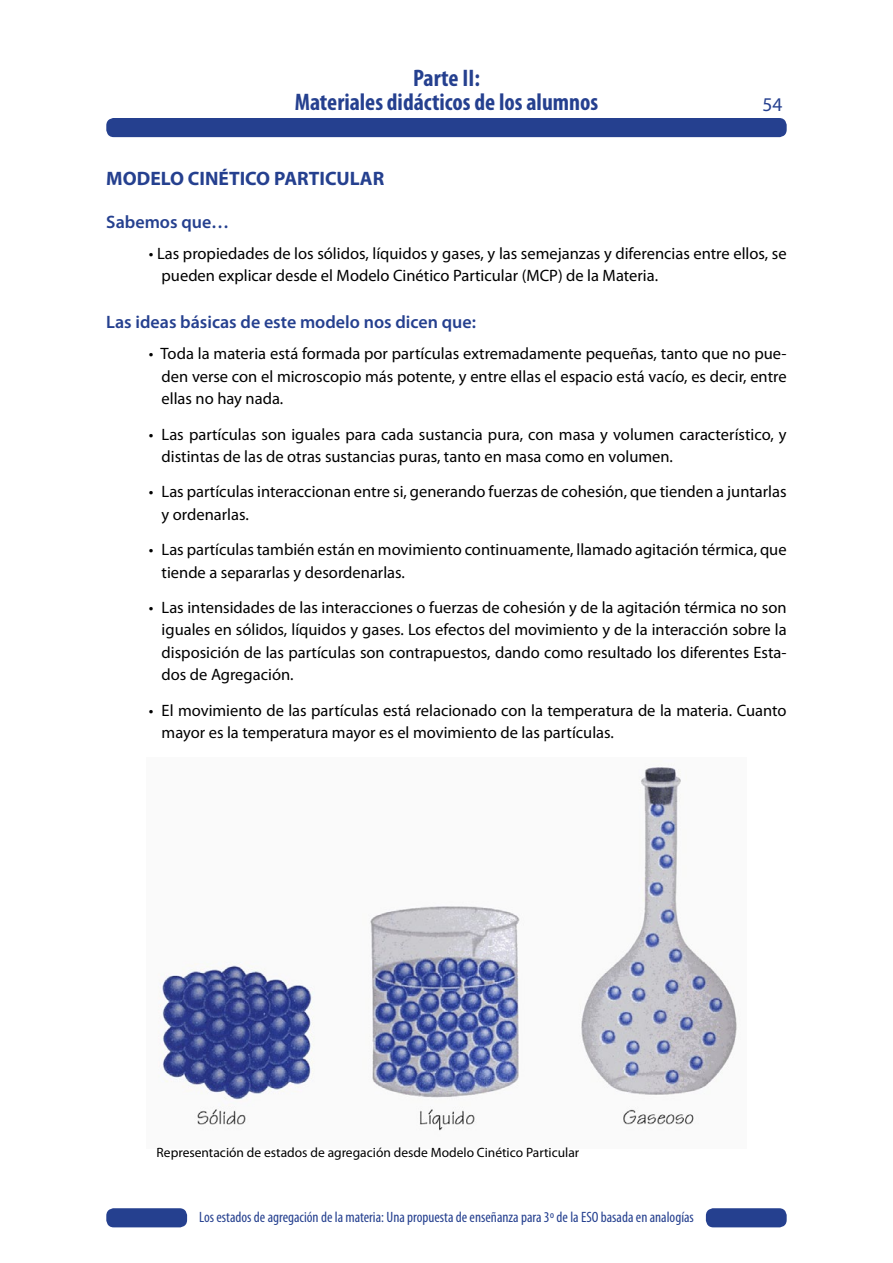
<style>
.page{position:relative;width:893px;height:1263px;background:#fff}
.page>*{position:absolute;margin:0;border:0;box-sizing:border-box;transform-origin:0 0}
.t1{font:700 condensed 24px/24px "Myriad Pro";color:#25408f;text-align:center}
.t2{font:700 19.5px "Myriad Pro";color:#25408f}
.t3{font:19.5px "Myriad Pro";color:#25408f}
.t4{font:600 18px "Myriad Pro";color:#25408f}
.t5{font:16.5px/22.5px "Myriad Pro";color:#000}
.t6{font:condensed 15px "Myriad Pro";color:#25408f}
.t7{font:13.5px "Myriad Pro";color:#000}
</style>
<div class="page">
<div style="left:106px;top:1208px;width:81px;height:19px;background:#25408f;border-radius:7px"></div>
<div style="left:706px;top:1208px;width:81px;height:19px;background:#25408f;border-radius:7px"></div>
<div style="left:106px;top:118px;width:681px;height:19px;background:#25408f;border-radius:7px"></div>
<img style="left:160px;top:765px;width:577px;height:366px">
<h1 class="t1" style="left:295px;top:66px;width:305px">Parte II:<br>Materiales didácticos de los alumnos</h1>
<p class="t3" style="left:762px;top:92px;width:22px">54</p>
<p class="t2" style="left:106px;top:165px;width:280px">MODELO CINÉTICO PARTICULAR</p>
<p class="t4" style="left:106px;top:210px;width:124px">Sabemos que…</p>
<p class="t5" style="left:162px;top:242px;width:627px;text-indent:-13px">• Las propiedades de los sólidos, líquidos y gases, y las semejanzas y diferencias entre ellos, se pueden explicar desde el Modelo Cinético Particular (MCP) de la Materia.</p>
<p class="t4" style="left:106px;top:311px;width:371px">Las ideas básicas de este modelo nos dicen que:</p>
<p class="t5" style="left:162px;top:342px;width:627px;text-align:justify;text-indent:-13px">• Toda la materia está formada por partículas extremadamente pequeñas, tanto que no pue&shy;den verse con el microscopio más potente, y entre ellas el espacio está vacío, es decir, entre ellas no hay nada.</p>
<p class="t5" style="left:162px;top:422px;width:627px;text-indent:-13px">• Las partículas son iguales para cada sustancia pura, con masa y volumen característico, y distintas de las de otras sustancias puras, tanto en masa como en volumen.</p>
<p class="t5" style="left:162px;top:480px;width:627px;text-indent:-13px">• Las partículas interaccionan entre si, generando fuerzas de cohesión, que tienden a juntarlas y ordenarlas.</p>
<p class="t5" style="left:162px;top:538px;width:627px;text-indent:-13px">• Las partículas también están en movimiento continuamente, llamado agitación térmica, que tiende a separarlas y desordenarlas.</p>
<p class="t5" style="left:162px;top:596px;width:627px;text-align:justify;text-indent:-13px">• Las intensidades de las interacciones o fuerzas de cohesión y de la agitación térmica no son iguales en sólidos, líquidos y gases. Los efectos del movimiento y de la interacción sobre la disposición de las partículas son contrapuestos, dando como resultado los diferentes Esta&shy;dos de Agregación.</p>
<p class="t5" style="left:162px;top:698px;width:627px;text-indent:-13px">• El movimiento de las partículas está relacionado con la temperatura de la materia. Cuanto mayor es la temperatura mayor es el movimiento de las partículas.</p>
<p class="t7" style="left:157px;top:1144px;width:424px">Representación de estados de agregación desde Modelo Cinético Particular</p>
<p class="t6" style="left:199px;top:1208px;width:496px">Los estados de agregación de la materia: Una propuesta de enseñanza para 3º de la ESO basada en analogías</p>
</div>
